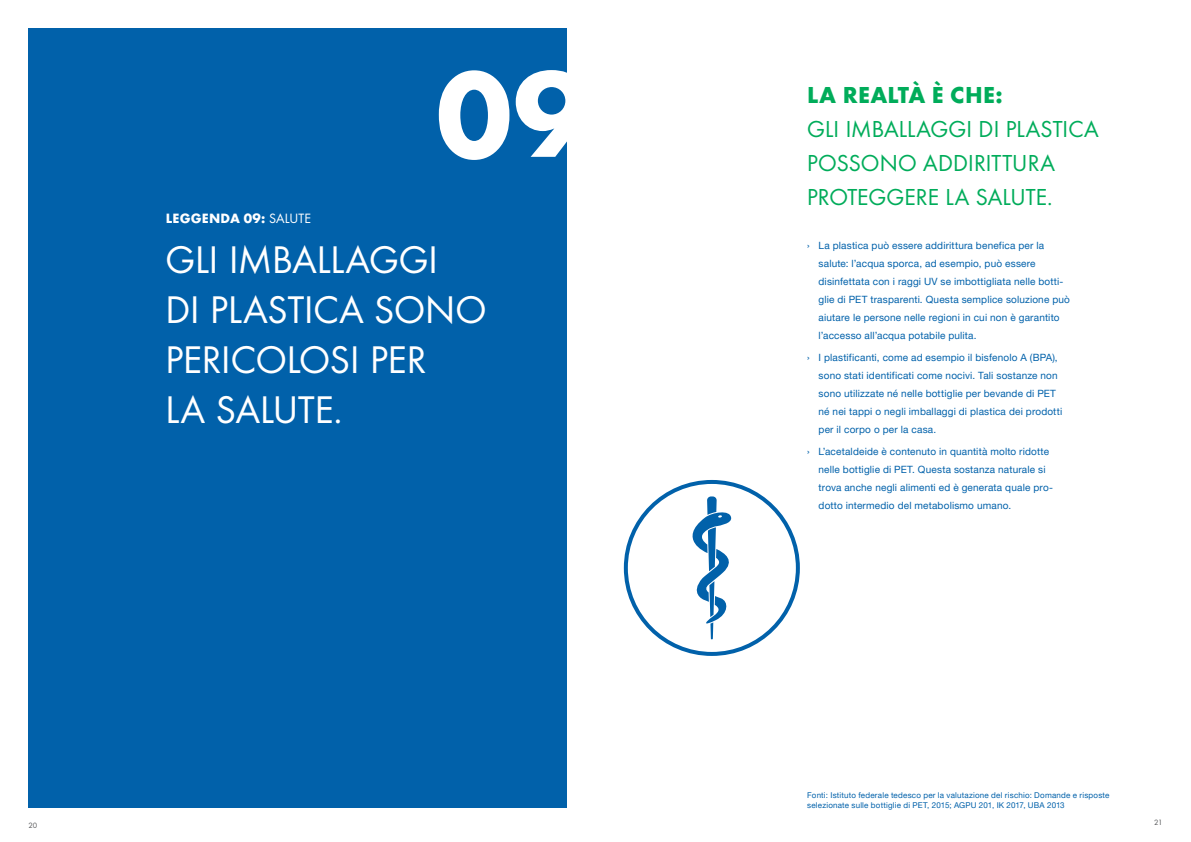
<style>
.page{position:relative;width:1191px;height:842px;background:#fff}
.page>*{position:absolute;margin:0;border:0;box-sizing:border-box;transform-origin:0 0}
.t1{font:700 125px "Futura";color:#fff}
.t2{font:40px/50px "Futura Boo";color:#fff}
.t3{font:24px/34px "Futura Boo";letter-spacing:.005em;color:#00ac5a}
.t4{font:700 24px "Futura";letter-spacing:.015em;color:#00ac5a}
.t5{font:700 14px "Futura";letter-spacing:.02em;color:#fff}
.t6{font:10px/18px "Helvetica Neue World 55 Roman";letter-spacing:.015em;color:#0161aa}
.t7{font:8px/10px "Helvetica Neue World 55 Roman";letter-spacing:.025em;color:#0161aa}
.t8{font:8px "Futura Boo";color:#57585a}
.s1{font-family:"Futura Boo";font-weight:400}
</style>
<div class="page">
<div style="left:28px;top:28px;width:539px;height:780px;background:#0161aa"></div>
<div style="left:624px;top:480px;width:176px;height:176px;border:4px solid #0161aa;border-radius:50%"></div>
<svg style="left:692px;top:496px;width:40px;height:143px"></svg>
<h3 class="t5" style="left:166px;top:208px;width:147px">LEGGENDA 09: <span class="s1">SALUTE</span></h3>
<h1 class="t1" style="left:437px;top:23px;width:153px">09</h1>
<h2 class="t2" style="left:165px;top:233px;width:323px">GLI IMBALLAGGI<br>DI PLASTICA SONO<br>PERICOLOSI PER<br>LA SALUTE.</h2>
<p class="t8" style="left:28px;top:820px;width:10px">20</p>
<h3 class="t4" style="left:807px;top:77px;width:197px">LA REALTÀ È CHE:</h3>
<h3 class="t3" style="left:807px;top:110px;width:293px">GLI IMBALLAGGI DI PLASTICA<br>POSSONO ADDIRITTURA<br>PROTEGGERE LA SALUTE.</h3>
<p class="t6" style="left:818px;top:236px;width:253px;text-indent:-11px">› La plastica può essere addirittura benefica per la salute: l’acqua sporca, ad esempio, può essere disinfettata con i raggi UV se imbottigliata nelle botti&shy;glie di PET trasparenti. Questa semplice soluzione può aiutare le persone nelle regioni in cui non è garantito l’accesso all’acqua potabile pulita.</p>
<p class="t6" style="left:818px;top:348px;width:245px;text-indent:-11px">› I plastificanti, come ad esempio il bisfenolo A (BPA), sono stati identificati come nocivi. Tali sostanze non sono utilizzate né nelle bottiglie per bevande di PET né nei tappi o negli imballaggi di plastica dei prodotti per il corpo o per la casa.</p>
<p class="t6" style="left:818px;top:443px;width:236px;text-indent:-11px">› L’acetaldeide è contenuto in quantità molto ridotte nelle bottiglie di PET. Questa sostanza naturale si trova anche negli alimenti ed è generata quale pro&shy;dotto intermedio del metabolismo umano.</p>
<p class="t7" style="left:807px;top:790px;width:304px">Fonti: Istituto federale tedesco per la valutazione del rischio: Domande e risposte selezionate sulle bottiglie di PET, 2015; AGPU 201, IK 2017, UBA 2013</p>
<p class="t8" style="left:1154px;top:817px;width:10px">21</p>
</div>
